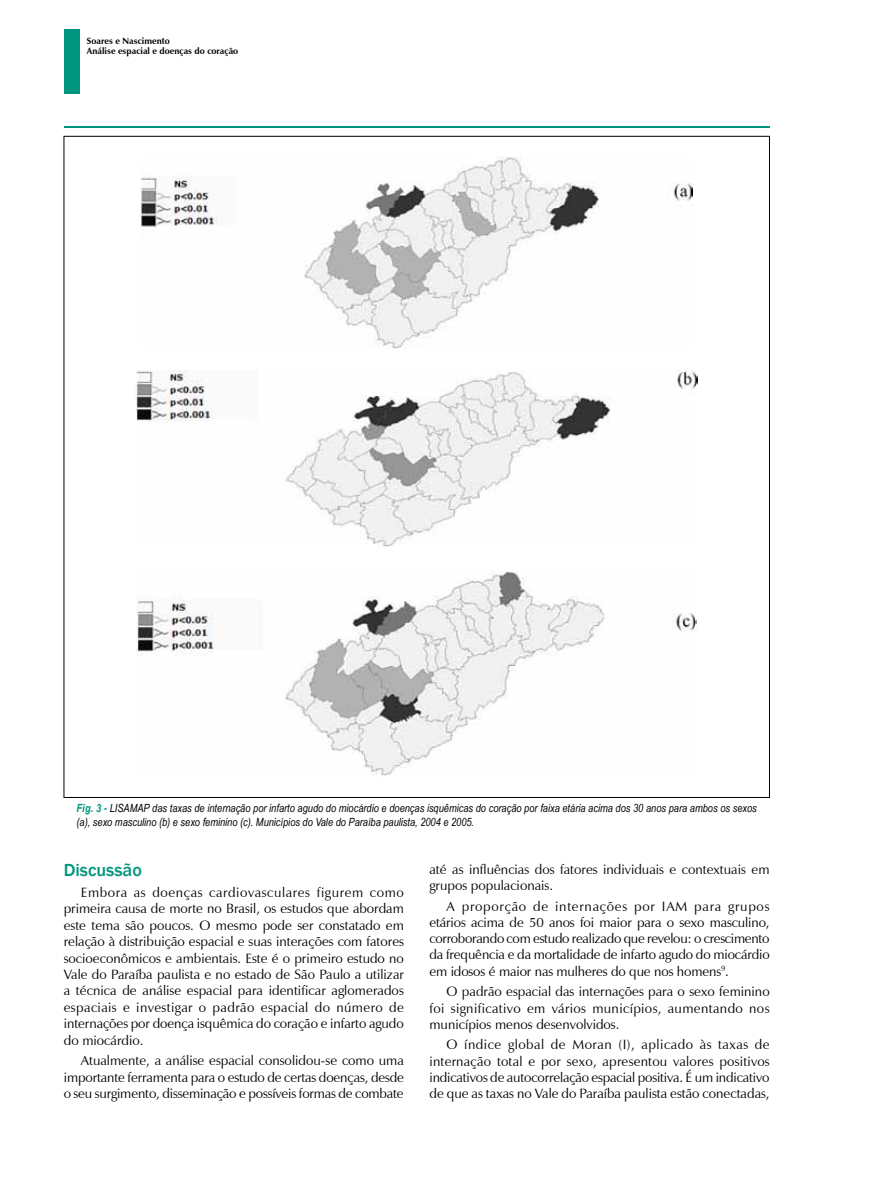
<style>
.page{position:relative;width:893px;height:1191px;background:#fff}
.page>*{position:absolute;margin:0;border:0;box-sizing:border-box;transform-origin:0 0}
.t1{font:500 18px "Franklin Gothic";color:#00957e}
.t2{font:13.5px/16.5px "Zapf Humanist 601 BT";color:#000;text-align:justify}
.t3{font:italic 11.25px/13.5px "Arial Narrow";color:#000}
.t4{font:700 9px/10.8px "Zapf Humanist 601 BT";color:#000}
.s1{font-weight:700;color:#00957e}
</style>
<div class="page">
<hr style="left:64px;top:126px;width:706px;height:2px;background:#00957e">
<div style="left:64px;top:29px;width:16px;height:65px;background:#00957e"></div>
<img style="left:141px;top:157px;width:552px;height:191px">
<img style="left:135px;top:370px;width:563px;height:176px">
<img style="left:137px;top:571px;width:560px;height:205px">
<p class="t4" style="left:87px;top:35px;width:153px">Soares e Nascimento<br>Análise espacial e doenças do coração</p>
<p class="t3" style="left:77px;top:801px;width:682px"><span class="s1">Fig. 3 -</span> LISAMAP das taxas de internação por infarto agudo do miocárdio e doenças isquêmicas do coração por faixa etária acima dos 30 anos para ambos os sexos (a), sexo masculino (b) e sexo feminino (c). Municípios do Vale do Paraíba paulista, 2004 e 2005.</p>
<h1 class="t1" style="left:64px;top:859px;width:80px">Discussão</h1>
<p class="t2" style="left:64px;top:884px;width:342px;text-indent:17px">Embora as doenças cardiovasculares figurem como primeira causa de morte no Brasil, os estudos que abordam este tema são poucos. O mesmo pode ser constatado em relação à distribuição espacial e suas interações com fatores socioeconômicos e ambientais. Este é o primeiro estudo no Vale do Paraíba paulista e no estado de São Paulo a utilizar a técnica de análise espacial para identificar aglomerados espaciais e investigar o padrão espacial do número de internações por doença isquêmica do coração e infarto agudo do miocárdio.</p>
<p class="t2" style="left:64px;top:1052px;width:342px;text-indent:17px">Atualmente, a análise espacial consolidou-se como uma importante ferramenta para o estudo de certas doenças, desde o seu surgimento, disseminação e possíveis formas de combate</p>
<p class="t2" style="left:429px;top:861px;width:341px">até as influências dos fatores individuais e contextuais em grupos populacionais.</p>
<p class="t2" style="left:429px;top:897px;width:342px;text-indent:17px">A proporção de internações por IAM para grupos etários acima de 50 anos foi maior para o sexo masculino, corroborando com estudo realizado que revelou: o crescimento da frequência e da mortalidade de infarto agudo do miocárdio em idosos é maior nas mulheres do que nos homens<sup>9</sup>.</p>
<p class="t2" style="left:429px;top:983px;width:342px;text-indent:17px">O padrão espacial das internações para o sexo feminino foi significativo em vários municípios, aumentando nos municípios menos desenvolvidos.</p>
<p class="t2" style="left:429px;top:1036px;width:342px;text-indent:17px">O índice global de Moran (I), aplicado às taxas de internação total e por sexo, apresentou valores positivos indicativos de autocorrelação espacial positiva. É um indicativo de que as taxas no Vale do Paraíba paulista estão conectadas,</p>
</div>
